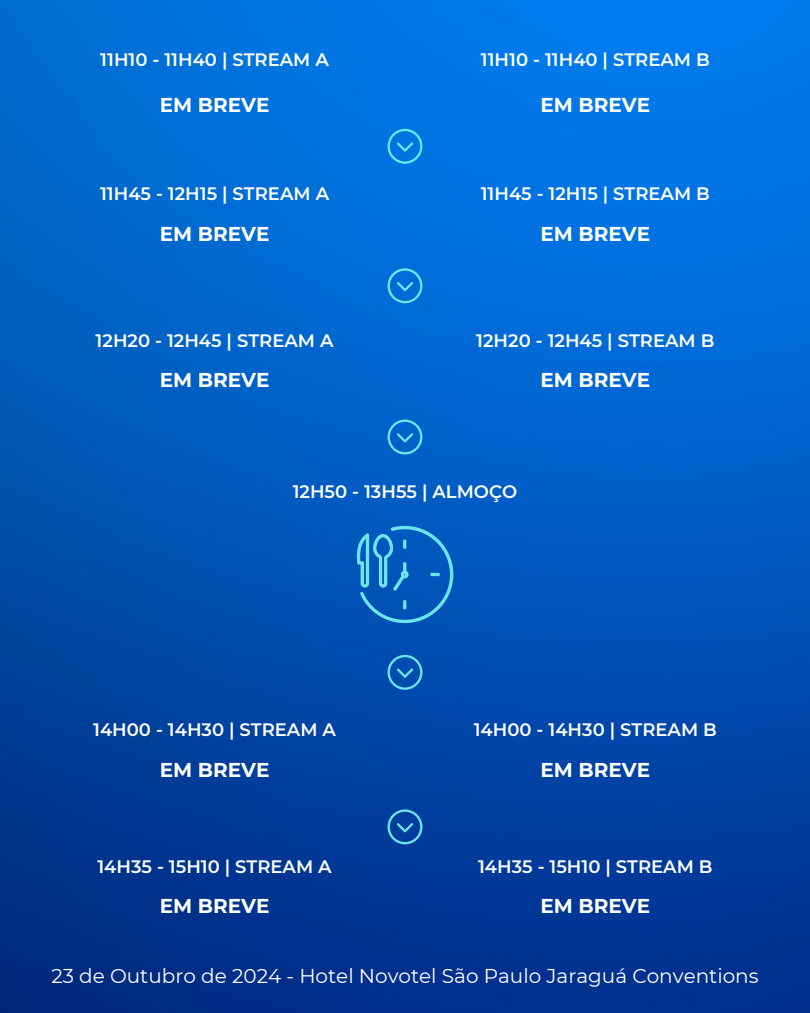
<style>
.page{position:relative;width:810px;height:1013px;background:#fff}
.page>*{position:absolute;margin:0;border:0;box-sizing:border-box;transform-origin:0 0}
.t1{font:700 20px "Montserrat";color:#fff}
.t2{font:20px "Montserrat";color:#fff}
.t3{font:600 18px "Montserrat";color:#fff}
</style>
<div class="page">
<img style="left:0;top:0;width:810px;height:1012px">
<svg style="left:388px;top:129px;width:34px;height:35px"></svg>
<svg style="left:354px;top:526px;width:99px;height:97px;background:#136dc1"></svg>
<svg style="left:388px;top:268px;width:34px;height:35px"></svg>
<svg style="left:388px;top:419px;width:34px;height:35px"></svg>
<svg style="left:388px;top:655px;width:34px;height:34px"></svg>
<svg style="left:388px;top:809px;width:34px;height:35px"></svg>
<p class="t3" style="left:100px;top:47px;width:230px">11H10 - 11H40 | STREAM A</p>
<p class="t3" style="left:481px;top:47px;width:230px">11H10 - 11H40 | STREAM B</p>
<p class="t1" style="left:160px;top:90px;width:111px">EM BREVE</p>
<p class="t1" style="left:540px;top:90px;width:111px">EM BREVE</p>
<p class="t3" style="left:100px;top:181px;width:231px">11H45 - 12H15 | STREAM A</p>
<p class="t3" style="left:481px;top:181px;width:231px">11H45 - 12H15 | STREAM B</p>
<p class="t1" style="left:160px;top:219px;width:111px">EM BREVE</p>
<p class="t1" style="left:540px;top:219px;width:111px">EM BREVE</p>
<p class="t3" style="left:96px;top:327px;width:239px">12H20 - 12H45 | STREAM A</p>
<p class="t3" style="left:476px;top:327px;width:240px">12H20 - 12H45 | STREAM B</p>
<p class="t1" style="left:160px;top:366px;width:111px">EM BREVE</p>
<p class="t1" style="left:540px;top:366px;width:111px">EM BREVE</p>
<p class="t3" style="left:293px;top:478px;width:226px">12H50 - 13H55 | ALMOÇO</p>
<p class="t3" style="left:93px;top:717px;width:244px">14H00 - 14H30 | STREAM A</p>
<p class="t3" style="left:474px;top:717px;width:245px">14H00 - 14H30 | STREAM B</p>
<p class="t1" style="left:160px;top:755px;width:111px">EM BREVE</p>
<p class="t1" style="left:540px;top:755px;width:111px">EM BREVE</p>
<p class="t3" style="left:97px;top:853px;width:236px">14H35 - 15H10 | STREAM A</p>
<p class="t3" style="left:478px;top:853px;width:236px">14H35 - 15H10 | STREAM B</p>
<p class="t1" style="left:160px;top:891px;width:111px">EM BREVE</p>
<p class="t1" style="left:540px;top:891px;width:111px">EM BREVE</p>
<p class="t2" style="left:51px;top:961px;width:709px">23 de Outubro de 2024 - Hotel Novotel São Paulo Jaraguá Conventions</p>
</div>
